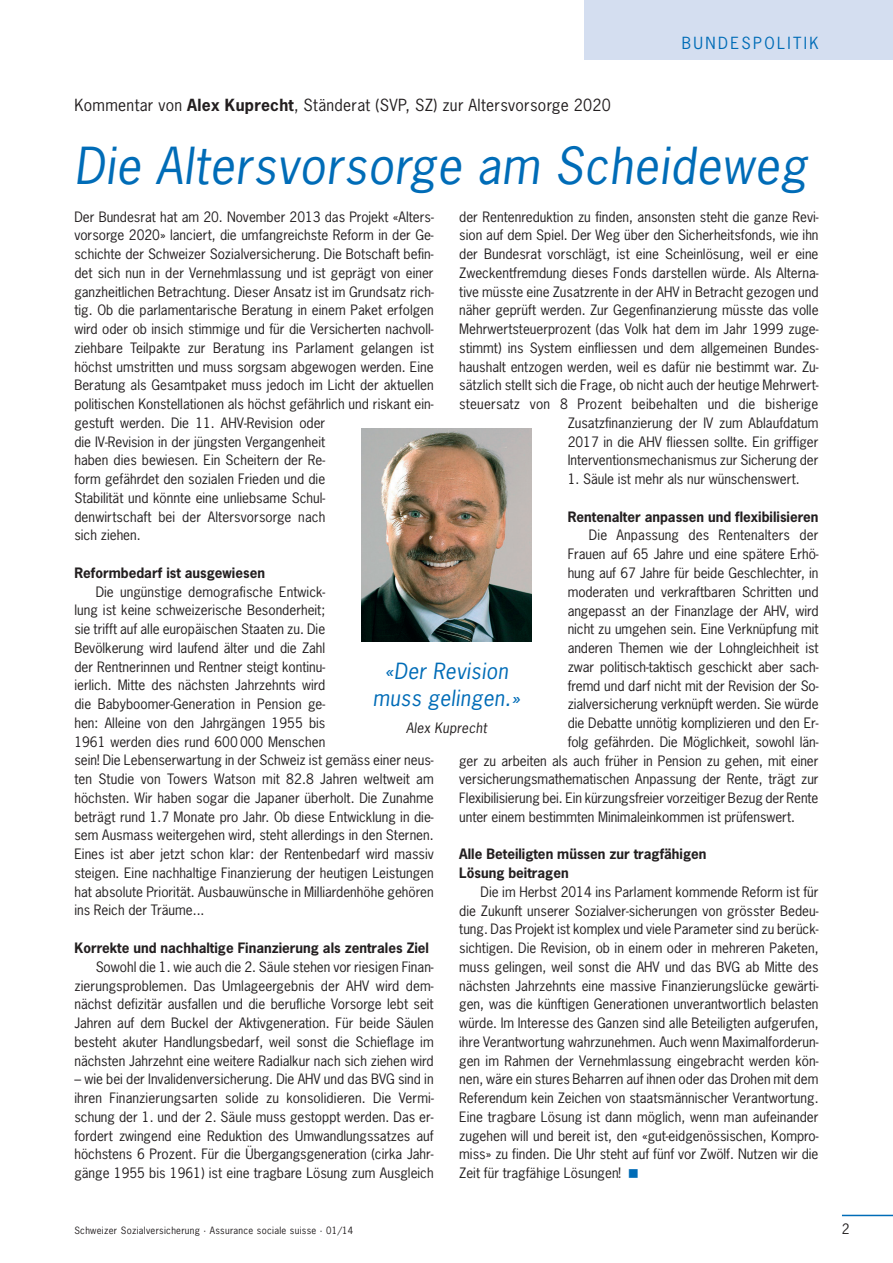
<style>
.page{position:relative;width:893px;height:1263px;background:#fff}
.page>*{position:absolute;margin:0;border:0;box-sizing:border-box;transform-origin:0 0}
.t1{font:italic 48px "News Gothic LT";letter-spacing:.02em;color:#006cb7}
.t2{font:italic 21px/27px "News Gothic LT";letter-spacing:.02em;color:#006cb7;text-align:center}
.t3{font:15.75px "News Gothic LT";letter-spacing:.02em;color:#231f20}
.t4{font:15.75px "News Gothic LT";letter-spacing:.15em;color:#006cb7}
.t5{font:13.5px/18.8px "News Gothic LT";color:#231f20;text-align:justify}
.t6{font:700 13.5px/18.8px "News Gothic LT";color:#231f20}
.t7{font:italic 13.5px "News Gothic LT";letter-spacing:.02em;color:#231f20}
.t8{font:9.45px "News Gothic LT";letter-spacing:.03em;color:#231f20}
.s1{font-weight:700}
.s2{color:#006cb7}
</style>
<div class="page">
<hr style="left:842px;top:1215px;width:51px;height:1px;background:#006cb7">
<div style="left:585px;top:0;width:308px;height:60px;background:#d4def0"></div>
<img style="left:361px;top:428px;width:170px;height:213px">
<p class="t3" style="left:74px;top:94px;width:538px">Kommentar von <span class="s1">Alex Kuprecht</span>, Ständerat (SVP, SZ) zur Altersvorsorge 2020</p>
<p class="t4" style="left:682px;top:33px;width:138px">bundes politik</p>
<h1 class="t1" style="left:74px;top:135px;width:734px">Die Altersvorsorge am Scheideweg</h1>
<p class="t5" style="left:74px;top:207px;width:361px;text-align:left">Der Bundesrat hat am 20. November 2013 das Projekt «Alters&shy;vorsorge 2020» lanciert, die umfangreichste Reform in der Ge&shy;schichte der Schweizer Sozialversicherung. Die Botschaft befin&shy;det sich nun in der Vernehmlassung und ist geprägt von einer ganzheitlichen Betrachtung. Dieser Ansatz ist im Grundsatz rich&shy;tig. Ob die parlamentarische Beratung in einem Paket erfolgen wird oder ob insich stimmige und für die Versicherten nachvoll&shy;ziehbare Teilpakte zur Beratung ins Parlament gelangen ist höchst umstritten und muss sorgsam abgewogen werden. Eine Beratung als Gesamtpaket muss jedoch im Licht der aktuellen politischen Konstellationen als höchst gefährlich und riskant ein&shy;gestuft werden. Die 11. AHV-Revision oder<br>die IV-Revision in der jüngsten Vergangenheit<br>haben dies bewiesen. Ein Scheitern der Re-<br>form gefährdet den sozialen Frieden und die<br>Stabilität und könnte eine unliebsame Schul-<br>denwirtschaft bei der Altersvorsorge nach<br>sich ziehen.</p>
<p class="t6" style="left:74px;top:563px;width:192px">Reformbedarf ist ausgewiesen</p>
<p class="t5" style="left:74px;top:582px;width:361px;text-align:left;text-indent:21px">Die ungünstige demografische Entwick-<br>lung ist keine schweizerische Besonderheit;<br>sie trifft auf alle europäischen Staaten zu. Die<br>Bevölkerung wird laufend älter und die Zahl<br>der Rentnerinnen und Rentner steigt kontinu-<br>ierlich. Mitte des nächsten Jahrzehnts wird<br>die Babyboomer-Generation in Pension ge-<br>hen: Alleine von den Jahrgängen 1955 bis<br>1961 werden dies rund 600 000 Menschen<br>sein! Die Lebenserwartung in der Schweiz ist gemäss einer neus&shy;ten Studie von Towers Watson mit 82.8 Jahren weltweit am höchsten. Wir haben sogar die Japaner überholt. Die Zunahme beträgt rund 1.7 Monate pro Jahr. Ob diese Entwicklung in die&shy;sem Ausmass weitergehen wird, steht allerdings in den Sternen.<br>Eines ist aber jetzt schon klar: der Rentenbedarf wird massiv steigen. Eine nachhaltige Finanzierung der heutigen Leistungen hat absolute Priorität. Ausbauwünsche in Milliardenhöhe gehören ins Reich der Träume...</p>
<p class="t6" style="left:74px;top:938px;width:356px">Korrekte und nachhaltige Finanzierung als zentrales Ziel</p>
<p class="t5" style="left:74px;top:957px;width:361px;text-indent:21px">Sowohl die 1. wie auch die 2. Säule stehen vor riesigen Finan&shy;zierungsproblemen. Das Umlageergebnis der AHV wird dem&shy;nächst defizitär ausfallen und die berufliche Vorsorge lebt seit Jahren auf dem Buckel der Aktivgeneration. Für beide Säulen besteht akuter Handlungsbedarf, weil sonst die Schieflage im nächsten Jahrzehnt eine weitere Radialkur nach sich ziehen wird</p>
<p class="t5" style="left:74px;top:1070px;width:361px">– wie bei der Invalidenversicherung. Die AHV und das BVG sind in ihren Finanzierungsarten solide zu konsolidieren. Die Vermi&shy;schung der 1. und der 2. Säule muss gestoppt werden. Das er&shy;fordert zwingend eine Reduktion des Umwandlungssatzes auf höchstens 6 Prozent. Für die Übergangsgeneration (cirka Jahr&shy;gänge 1955 bis 1961) ist eine tragbare Lösung zum Ausgleich</p>
<p class="t5" style="left:459px;top:207px;width:361px;text-align:right">der Rentenreduktion zu finden, ansonsten steht die ganze Revi&shy;sion auf dem Spiel. Der Weg über den Sicherheitsfonds, wie ihn der Bundesrat vorschlägt, ist eine Scheinlösung, weil er eine Zweckentfremdung dieses Fonds darstellen würde. Als Alterna&shy;tive müsste eine Zusatzrente in der AHV in Betracht gezogen und näher geprüft werden. Zur Gegenfinanzierung müsste das volle Mehrwertsteuerprozent (das Volk hat dem im Jahr 1999 zuge&shy;stimmt) ins System einfliessen und dem allgemeinen Bundes&shy;haushalt entzogen werden, weil es dafür nie bestimmt war. Zu&shy;sätzlich stellt sich die Frage, ob nicht auch der heutige Mehrwert&shy;steuersatz von 8 Prozent beibehalten und die bisherige Zusatzfinanzierung der IV zum Ablaufdatum<br>2017 in die AHV fliessen sollte. Ein griffiger Interventionsmechanismus zur Sicherung der</p>
<p class="t5" style="left:568px;top:470px;width:234px">1. Säule ist mehr als nur wünschenswert.</p>
<p class="t6" style="left:568px;top:507px;width:252px">Rentenalter anpassen und flexibilisieren</p>
<p class="t5" style="left:589px;top:526px;width:231px">Die Anpassung des Rentenalters der</p>
<p class="t5" style="left:568px;top:545px;width:252px">Frauen auf 65 Jahre und eine spätere Erhö-</p>
<p class="t5" style="left:568px;top:563px;width:252px">hung auf 67 Jahre für beide Geschlechter, in</p>
<p class="t5" style="left:568px;top:582px;width:252px">moderaten und verkraftbaren Schritten und</p>
<p class="t5" style="left:568px;top:601px;width:252px">angepasst an der Finanzlage der AHV, wird</p>
<p class="t5" style="left:568px;top:620px;width:252px">nicht zu umgehen sein. Eine Verknüpfung mit</p>
<p class="t5" style="left:568px;top:638px;width:252px">anderen Themen wie der Lohngleichheit ist</p>
<p class="t5" style="left:568px;top:657px;width:252px">zwar politisch-taktisch geschickt aber sach-</p>
<p class="t5" style="left:568px;top:676px;width:252px">fremd und darf nicht mit der Revision der So-</p>
<p class="t5" style="left:568px;top:695px;width:252px">zialversicherung verknüpft werden. Sie würde</p>
<p class="t5" style="left:568px;top:713px;width:252px">die Debatte unnötig komplizieren und den Er-</p>
<p class="t5" style="left:568px;top:732px;width:252px">folg gefährden. Die Möglichkeit, sowohl län-</p>
<p class="t5" style="left:459px;top:751px;width:361px">ger zu arbeiten als auch früher in Pension zu gehen, mit einer</p>
<p class="t5" style="left:459px;top:770px;width:361px">versicherungsmathematischen Anpassung der Rente, trägt zur</p>
<p class="t5" style="left:459px;top:788px;width:361px">Flexibilisierung bei. Ein kürzungsfreier vorzeitiger Bezug der Rente</p>
<p class="t5" style="left:459px;top:807px;width:337px">unter einem bestimmten Minimaleinkommen ist prüfenswert.</p>
<p class="t6" style="left:459px;top:844px;width:249px">Alle Beteiligten müssen zur tragfähigen<br>Lösung beitragen</p>
<p class="t5" style="left:459px;top:882px;width:361px;text-indent:21px">Die im Herbst 2014 ins Parlament kommende Reform ist für die Zukunft unserer Sozialver-sicherungen von grösster Bedeu&shy;tung. Das Projekt ist komplex und viele Parameter sind zu berück&shy;sichtigen. Die Revision, ob in einem oder in mehreren Paketen, muss gelingen, weil sonst die AHV und das BVG ab Mitte des nächsten Jahrzehnts eine massive Finanzierungslücke gewärti&shy;gen, was die künftigen Generationen unverantwortlich belasten würde. Im Interesse des Ganzen sind alle Beteiligten aufgerufen, ihre Verantwortung wahrzunehmen. Auch wenn Maximalforderun&shy;gen im Rahmen der Vernehmlassung eingebracht werden kön&shy;nen, wäre ein stures Beharren auf ihnen oder das Drohen mit dem Referendum kein Zeichen von staatsmännischer Verantwortung.<br>Eine tragbare Lösung ist dann möglich, wenn man aufeinander zugehen will und bereit ist, den «gut-eidgenössischen, Kompro&shy;miss» zu finden. Die Uhr steht auf fünf vor Zwölf. Nutzen wir die Zeit für tragfähige Lösungen! <span class="s2">■</span></p>
<h2 class="t2" style="left:373px;top:658px;width:149px">«Der Revision muss gelingen.»</h2>
<p class="t7" style="left:406px;top:720px;width:82px">Alex Kuprecht</p>
<p class="t8" style="left:74px;top:1224px;width:280px">Schweizer Sozialversicherung · Assurance sociale suisse · 01/14</p>
<p class="t5" style="left:842px;top:1219px;width:9px">2</p>
</div>
